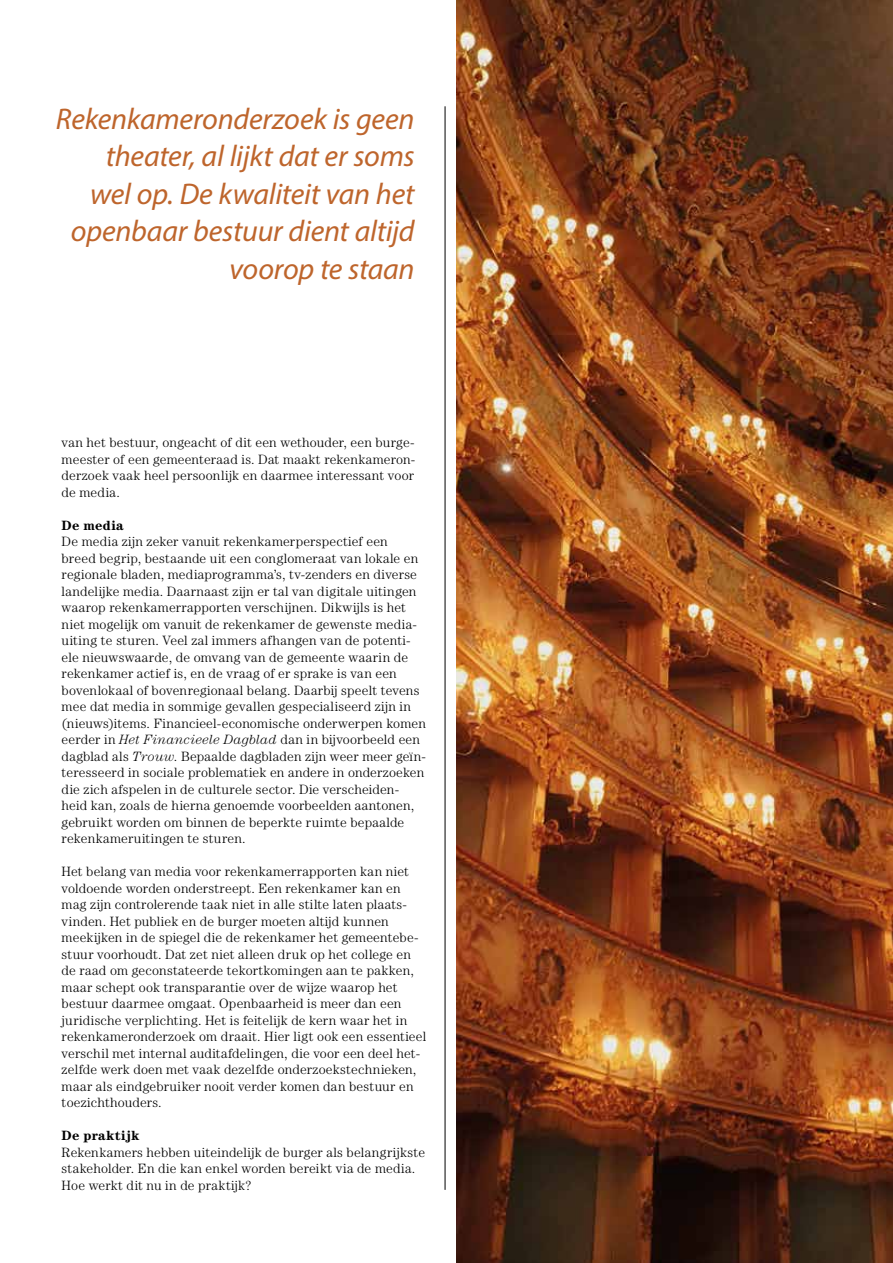
<style>
.page{position:relative;width:893px;height:1263px;background:#fff}
.page>*{position:absolute;margin:0;border:0;box-sizing:border-box;transform-origin:0 0}
.t1{font:italic 30px/37.5px "Myriad Pro";letter-spacing:-.005em;color:#be652c;text-align:right}
.t2{font:300 13.5px/16.5px "Century LT";letter-spacing:.015em;color:#000}
.t3{font:700 13.5px "Century LT";letter-spacing:.02em;color:#000}
.s1{font-style:italic}
</style>
<div class="page">
<img style="left:456px;top:0;width:437px;height:1263px">
<hr style="left:445px;top:106px;width:1px;height:1084px;background:#000">
<h1 class="t1" style="left:56px;top:100px;width:360px">Rekenkameronderzoek is geen theater, al lijkt dat er soms<br>wel op. De kwaliteit van het openbaar bestuur dient altijd voorop te staan</h1>
<p class="t2" style="left:62px;top:434px;width:355px;text-align:justify">van het bestuur, ongeacht of dit een wethouder, een burge&shy;meester of een gemeenteraad is. Dat maakt rekenkameron&shy;derzoek vaak heel persoonlijk en daarmee interessant voor de media.</p>
<p class="t3" style="left:62px;top:517px;width:64px">De media</p>
<p class="t2" style="left:62px;top:533px;width:366px">De media zijn zeker vanuit rekenkamerperspectief een<br>breed begrip, bestaande uit een conglomeraat van lokale en regionale bladen, mediaprogramma’s, tv-zenders en diverse landelijke media. Daarnaast zijn er tal van digitale uitingen waarop rekenkamerrapporten verschijnen. Dikwijls is het niet mogelijk om vanuit de rekenkamer de gewenste media&shy;uiting te sturen. Veel zal immers afhangen van de potenti&shy;ële nieuwswaarde, de omvang van de gemeente waarin de rekenkamer actief is, en de vraag of er sprake is van een bovenlokaal of bovenregionaal belang. Daarbij speelt tevens mee dat media in sommige gevallen gespecialiseerd zijn in (nieuws)items. Financieel-economische onderwerpen komen eerder in <span class="s1">Het Financieele Dagblad</span> dan in bijvoorbeeld een dagblad als <span class="s1">Trouw</span>. Bepaalde dagbladen zijn weer meer geïn&shy;teresseerd in sociale problematiek en andere in onderzoeken die zich afspelen in de culturele sector. Die verscheiden&shy;heid kan, zoals de hierna genoemde voorbeelden aantonen, gebruikt worden om binnen de beperkte ruimte bepaalde rekenkameruitingen te sturen.</p>
<p class="t2" style="left:62px;top:863px;width:366px">Het belang van media voor rekenkamerrapporten kan niet voldoende worden onderstreept. Een rekenkamer kan en mag zijn controlerende taak niet in alle stilte laten plaats&shy;vinden. Het publiek en de burger moeten altijd kunnen meekijken in de spiegel die de rekenkamer het gemeentebe&shy;stuur voorhoudt. Dat zet niet alleen druk op het college en de raad om geconstateerde tekortkomingen aan te pakken, maar schept ook transparantie over de wijze waarop het bestuur daarmee omgaat. Openbaarheid is meer dan een juridische verplichting. Het is feitelijk de kern waar het in rekenkameronderzoek om draait. Hier ligt ook een essentieel verschil met internal auditafdelingen, die voor een deel het&shy;zelfde werk doen met vaak dezelfde onderzoekstechnieken, maar als eindgebruiker nooit verder komen dan bestuur en toezichthouders.</p>
<p class="t3" style="left:62px;top:1127px;width:79px">De praktijk</p>
<p class="t2" style="left:62px;top:1143px;width:365px">Rekenkamers hebben uiteindelijk de burger als belangrijkste stakeholder. En die kan enkel worden bereikt via de media.<br>Hoe werkt dit nu in de praktijk?</p>
</div>
